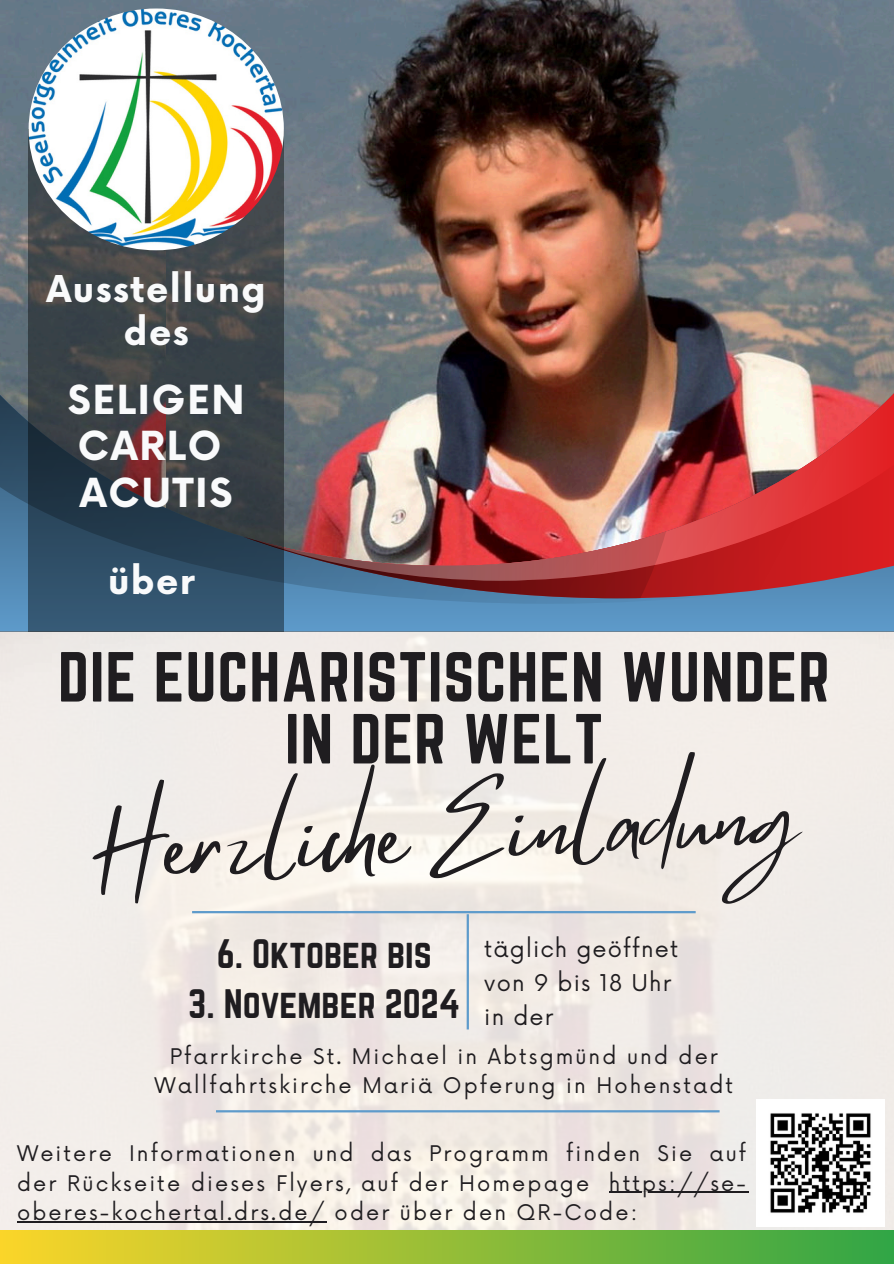
<style>
.page{position:relative;width:894px;height:1264px;background:#fff}
.page>*{position:absolute;margin:0;border:0;box-sizing:border-box;transform-origin:0 0}
.t1{font:93.75px "Mistrully";color:#1f1d20}
.t2{font:61.8px/61.8px "Norwester";letter-spacing:.015em;color:#1f1d20;text-align:center}
.t3{font:700 39px/46.2px "Now";letter-spacing:.04em;color:#f9fafb}
.t4{font:36px "Norwester";color:#1f1d20}
.t5{font:700 36px/42.8px "Now";letter-spacing:.04em;color:#f9fafb;text-align:center}
.t6{font:22.5px "Now";letter-spacing:.05em;color:#1f1d20}
.t7{font:21px/29.2px "Now";letter-spacing:.1em;color:#1f1d20}
</style>
<div class="page">
<img style="left:0;top:0;width:166px;height:376px">
<img style="left:166px;top:0;width:727px;height:376px">
<img style="left:0;top:631px;width:893px;height:599px">
<hr style="left:192px;top:911px;width:503px;height:2px;background:#5e9bcb">
<hr style="left:216px;top:1110px;width:503px;height:2px;background:#5e9bcb">
<hr style="left:466px;top:914px;width:3px;height:115px;background:#5e9bcb">
<div style="left:0;top:604px;width:893px;height:27px;background:#5b96c5"></div>
<img style="left:0;top:376px;width:893px;height:228px">
<div style="left:0;top:1230px;width:893px;height:33px;background:linear-gradient(to right,#fbd528,#31a546)"></div>
<svg style="left:29px;top:129px;width:255px;height:502px;background:#3a444e"></svg>
<img style="left:29px;top:9px;width:254px;height:241px;border-radius:50%">
<img style="left:756px;top:1099px;width:127px;height:127px">
<hr style="left:608px;top:1191px;width:140px;height:1px;background:#1f1d20">
<hr style="left:17px;top:1220px;width:309px;height:2px;background:#1f1d20">
<h3 class="t5" style="left:46px;top:270px;width:221px">Ausstellung des</h3>
<h4 class="t3" style="left:68px;top:379px;width:178px">SELIGEN<br>CARLO<br>ACUTIS</h4>
<p class="t5" style="left:108px;top:561px;width:88px">über</p>
<h5 class="t2" style="left:58px;top:646px;width:773px">DIE EUCHARISTISCHEN WUNDER<br>IN DER WELT</h5>
<p class="t1" style="left:86px;top:775px;width:709px;rotate:-3deg">Herzliche Einladung</p>
<p class="t4" style="left:217px;top:932px;width:216px">6. Oktober bis</p>
<p class="t4" style="left:188px;top:981px;width:273px">3. November 2024</p>
<p class="t6" style="left:484px;top:936px;width:195px">täglich geöffnet</p>
<h2 class="t6" style="left:484px;top:970px;width:189px">von 9 bis 18 Uhr</h2>
<h1 class="t6" style="left:484px;top:1004px;width:70px">in der</h1>
<p class="t7" style="left:155px;top:1043px;width:580px;text-align:center">Pfarrkirche St. Michael in Abtsgmünd und der<br>Wallfahrtskirche Mariä Opferung in Hohenstadt</p>
<p class="t7" style="left:17px;top:1140px;width:730px">Weitere Informationen und das Programm finden Sie auf der Rückseite dieses Flyers, auf der Homepage</p>
<p class="t7" style="left:17px;top:1169px;width:730px;text-indent:591px">https://se&shy;oberes-kochertal.drs.de/ oder über den QR-Code:</p>
</div>
